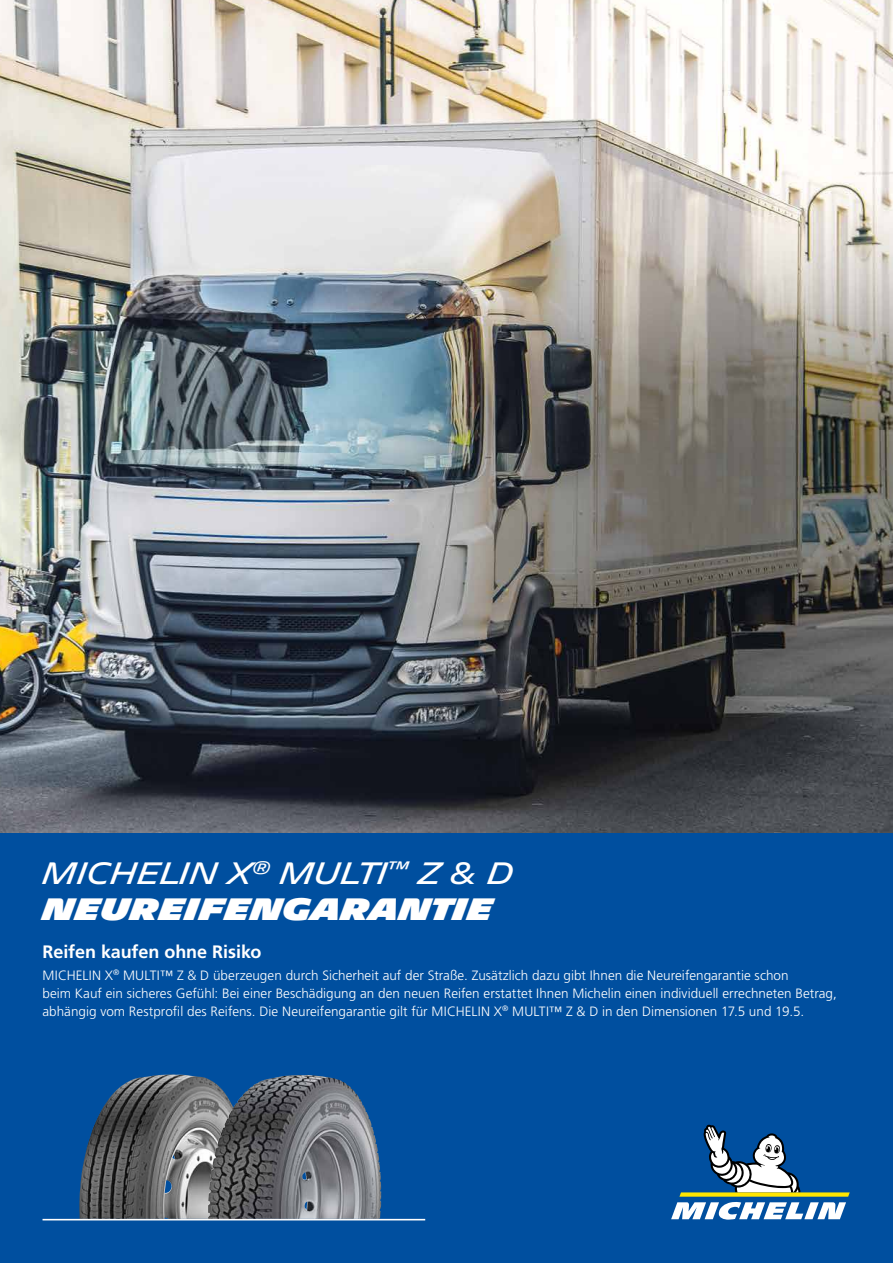
<style>
.page{position:relative;width:893px;height:1263px;background:#fff}
.page>*{position:absolute;margin:0;border:0;box-sizing:border-box;transform-origin:0 0}
.t1{font:30px/36px "Michelin";letter-spacing:-.02em;color:#fff}
.t2{font:700 18px "Frutiger LT Std";letter-spacing:-.005em;color:#fff}
.t3{font:300 13.5px/18px "Frutiger LT Std";letter-spacing:.005em;color:#fff}
.s1{font-weight:900}
</style>
<div class="page">
<img style="left:0;top:0;width:893px;height:833px">
<div style="left:0;top:833px;width:893px;height:430px;background:#004f9f"></div>
<svg style="left:671px;top:1125px;width:179px;height:95px"></svg>
<img style="left:79px;top:1074px;width:129px;height:145px">
<img style="left:208px;top:1075px;width:173px;height:144px">
<hr style="left:43px;top:1219px;width:382px;height:1px;background:#fff">
<h1 class="t1" style="left:43px;top:856px;width:473px">MICHELIN X<sup>®</sup> MULTI<sup>™</sup> Z &amp; D<br><span class="s1">NEUREIFENGARANTIE</span></h1>
<h2 class="t2" style="left:43px;top:941px;width:220px">Reifen kaufen ohne Risiko</h2>
<p class="t3" style="left:43px;top:966px;width:796px">MICHELIN X<sup>®</sup> MULTI™ Z &amp; D überzeugen durch Sicherheit auf der Straße. Zusätzlich dazu gibt Ihnen die Neureifengarantie schon<br>beim Kauf ein sicheres Gefühl: Bei einer Beschädigung an den neuen Reifen erstattet Ihnen Michelin einen individuell errechneten Betrag, abhängig vom Restprofil des Reifens. Die Neureifengarantie gilt für MICHELIN X<sup>®</sup> MULTI™ Z &amp; D in den Dimensionen 17.5 und 19.5.</p>
</div>
